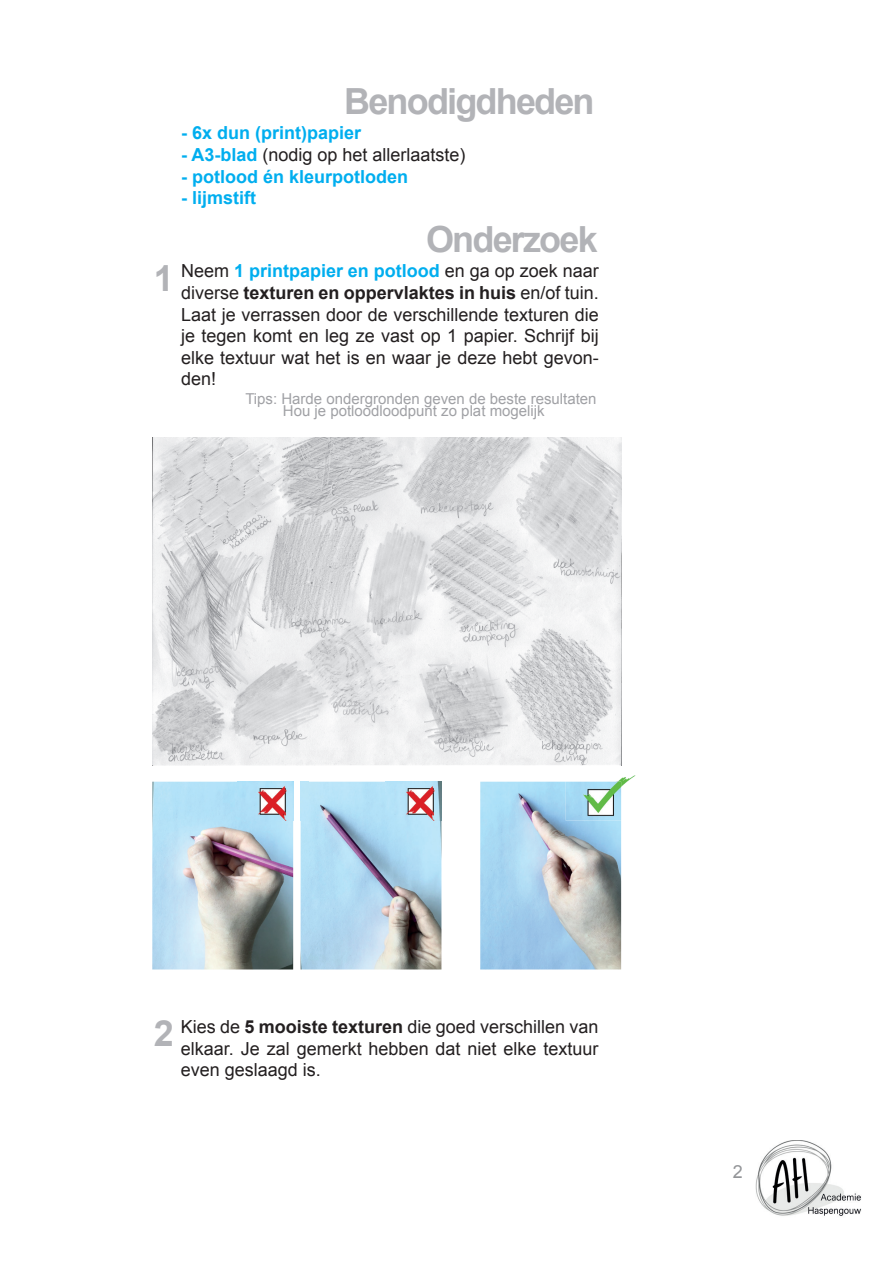
<style>
.page{position:relative;width:893px;height:1263px;background:#fff}
.page>*{position:absolute;margin:0;border:0;box-sizing:border-box;transform-origin:0 0}
.t1{font:700 36px "Arial";letter-spacing:-.05em;color:#b2b3b7}
.t2{font:18px/21.6px "Arial";color:#231f20;text-align:justify}
.t3{font:700 18px "Arial";color:#00aeef}
.t4{font:18px "Arial";color:#939598}
.t5{font:15px/12px "Arial";color:#a0a1a5}
.s1{font-weight:700;color:#00aeef}
.s2{font-weight:700}
.s3{font-weight:700;font-size:36px;color:#b2b3b7}
</style>
<div class="page">
<img style="left:756px;top:1140px;width:105px;height:76px">
<img style="left:152px;top:438px;width:469px;height:327px">
<img style="left:152px;top:782px;width:141px;height:187px">
<img style="left:480px;top:782px;width:141px;height:187px">
<img style="left:301px;top:782px;width:140px;height:187px">
<img style="left:238px;top:782px;width:55px;height:39px">
<img style="left:301px;top:782px;width:8px;height:39px">
<img style="left:386px;top:781px;width:56px;height:40px">
<img style="left:386px;top:782px;width:55px;height:39px">
<img style="left:566px;top:775px;width:70px;height:45px">
<img style="left:566px;top:782px;width:55px;height:39px">
<h1 class="t1" style="left:154px;top:254px;width:22px">1</h1>
<h1 class="t1" style="left:344px;top:78px;width:252px">Benodigdheden</h1>
<p class="t3" style="left:181px;top:121px;width:182px">- 6x dun (print)papier</p>
<p class="t2" style="left:181px;top:144px;width:286px"><span class="s1">- A3-blad</span> (nodig op het allerlaatste)</p>
<p class="t3" style="left:181px;top:164px;width:229px">- potlood én kleurpotloden</p>
<p class="t3" style="left:181px;top:186px;width:77px">- lijmstift</p>
<h1 class="t1" style="left:426px;top:216px;width:173px">Onderzoek</h1>
<p class="t2" style="left:181px;top:260px;width:419px">Neem <span class="s1">1 printpapier en potlood</span> en ga op zoek naar diverse <span class="s2">texturen en oppervlaktes in huis</span> en/of tuin.<br>Laat je verrassen door de verschillende texturen die je tegen komt en leg ze vast op 1 papier. Schrijf bij elke textuur wat het is en waar je deze hebt gevon&shy;den!</p>
<p class="t5" style="left:283px;top:393px;width:315px;text-indent:-38px">Tips: Harde ondergronden geven de beste resultaten<br>Hou je potloodloodpunt zo plat mogelijk</p>
<p class="t2" style="left:181px;top:1016px;width:419px;text-indent:-27px"><span class="s3">2</span> Kies de <span class="s2">5 mooiste texturen</span> die goed verschillen van elkaar. Je zal gemerkt hebben dat niet elke textuur even geslaagd is.</p>
<p class="t4" style="left:733px;top:1159px;width:12px">2</p>
</div>
